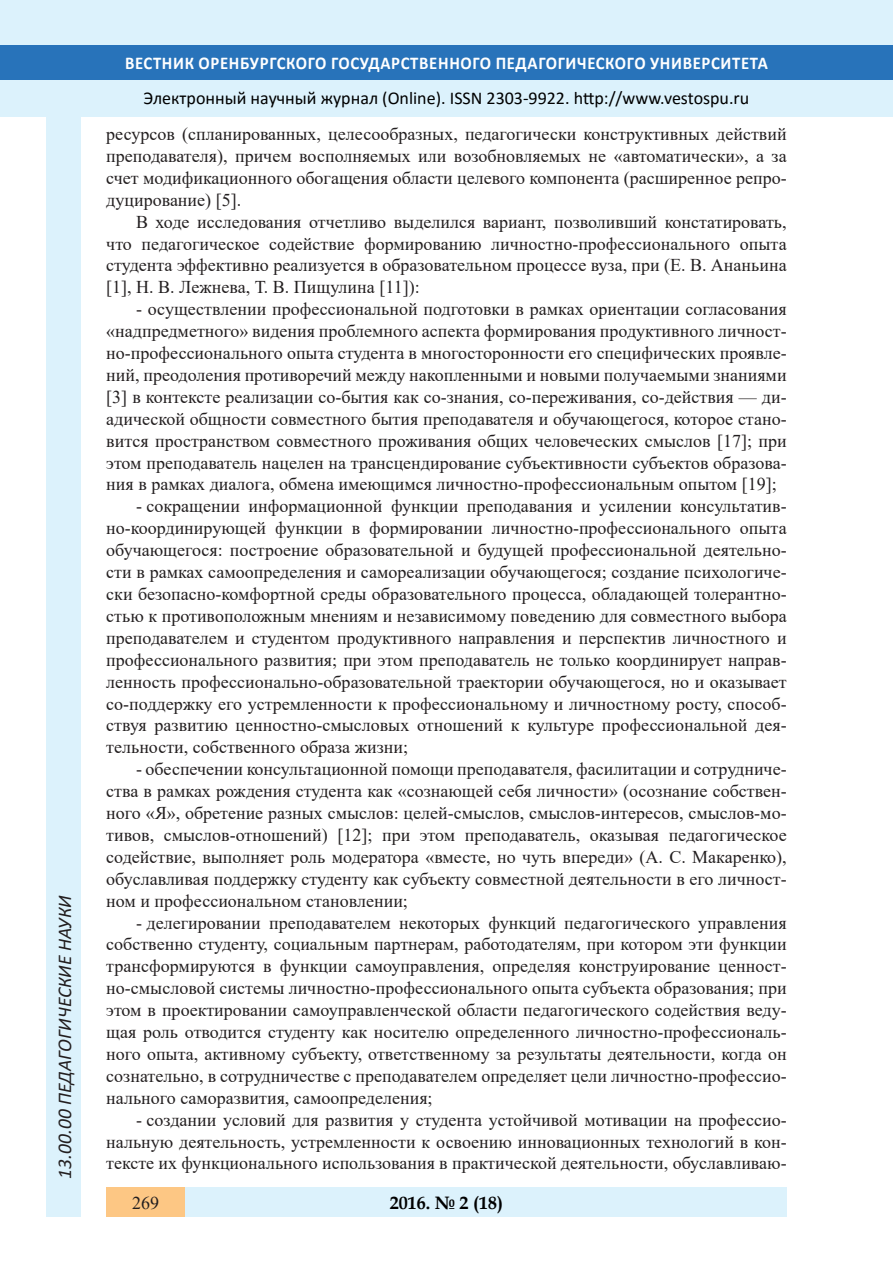
<style>
.page{position:relative;width:893px;height:1263px;background:#fff}
.page>*{position:absolute;margin:0;border:0;box-sizing:border-box;transform-origin:0 0}
.t1{font:italic 19.5px "Calibri";color:#231f20}
.Стиль2{font:18px/21.9px "Times New Roman";color:#231f20;text-align:justify}
.t2{font:18px "Calibri";color:#000}
.t3{font:700 18px "Calibri";letter-spacing:.04em;color:#fff;scale:.93 1}
.t4{font:700 18px "Book Antiqua";color:#000}
</style>
<div class="page">
<div style="left:0;top:0;width:893px;height:116px;background:#dcf2fc"></div>
<div style="left:0;top:45px;width:893px;height:34px;background:#2873ba"></div>
<div style="left:47px;top:116px;width:34px;height:1101px;background:#dcf2fc"></div>
<div style="left:106px;top:1188px;width:681px;height:29px;background:#dcf2fc"></div>
<div style="left:106px;top:1188px;width:79px;height:29px;background:#fdc784"></div>
<p class="t1" style="left:51px;top:1179px;width:285px;rotate:-90deg">13.00.00 ПЕДАГОГИЧЕСКИЕ НАУКИ</p>
<p class="t1" style="left:51px;top:1105px;width:206px;rotate:-90deg">БИОЛОГИЧЕСКИЕ НАУКИ</p>
<p class="t1" style="left:51px;top:1179px;width:11px;rotate:-90deg">0</p>
<p class="t3" style="left:125px;top:50px;width:693px">ВЕСТНИК ОРЕНБУРГСКОГО ГОСУДАРСТВЕННОГО ПЕДАГОГИЧЕСКОГО УНИВЕРСИТЕТА</p>
<p class="t2" style="left:144px;top:85px;width:607px">Электронный научный журнал (Online). ISSN 2303-9922. http://www.vestospu.ru</p>
<p class="t2" style="left:583px;top:85px;width:13px">t</p>
<p class="Стиль2" style="left:106px;top:122px;width:682px">ресурсов (спланированных, целесообразных, педагогически конструктивных действий преподавателя), причем восполняемых или возобновляемых не «автоматически», а за счет модификационного обогащения области целевого компонента (расширенное репро&shy;дуцирование) [5].</p>
<p class="Стиль2" style="left:106px;top:210px;width:682px;text-indent:30px">В ходе исследования отчетливо выделился вариант, позволивший констатировать, что педагогическое содействие формированию личностно-профессионального опыта студента эффективно реализуется в образовательном процессе вуза, при (Е. В. Ананьина [1], Н. В. Лежнева, Т. В. Пищулина [11]):</p>
<p class="Стиль2" style="left:106px;top:298px;width:682px;text-indent:30px">- осуществлении профессиональной подготовки в рамках ориентации согласования «надпредметного» видения проблемного аспекта формирования продуктивного личност&shy;но-профессионального опыта студента в многосторонности его специфических проявле&shy;ний, преодоления противоречий между накопленными и новыми получаемыми знаниями [3] в контексте реализации со-бытия как со-знания, со-переживания, со-действия — ди&shy;адической общности совместного бытия преподавателя и обучающегося, которое стано&shy;вится пространством совместного проживания общих человеческих смыслов [17]; при этом преподаватель нацелен на трансцендирование субъективности субъектов образова&shy;ния в рамках диалога, обмена имеющимся личностно-профессиональным опытом [19];</p>
<p class="Стиль2" style="left:106px;top:495px;width:682px;text-indent:30px">- сокращении информационной функции преподавания и усилении консультатив&shy;но-координирующей функции в формировании личностно-профессионального опыта обучающегося: построение образовательной и будущей профессиональной деятельно&shy;сти в рамках самоопределения и самореализации обучающегося; создание психологиче&shy;ски безопасно-комфортной среды образовательного процесса, обладающей толерантно&shy;стью к противоположным мнениям и независимому поведению для совместного выбора преподавателем и студентом продуктивного направления и перспектив личностного и профессионального развития; при этом преподаватель не только координирует направ&shy;ленность профессионально-образовательной траектории обучающегося, но и оказывает со-поддержку его устремленности к профессиональному и личностному росту, способ&shy;ствуя развитию ценностно-смысловых отношений к культуре профессиональной дея&shy;тельности, собственного образа жизни;</p>
<p class="Стиль2" style="left:106px;top:758px;width:682px;text-indent:30px">- обеспечении консультационной помощи преподавателя, фасилитации и сотрудниче&shy;ства в рамках рождения студента как «сознающей себя личности» (осознание собствен&shy;ного «Я», обретение разных смыслов: целей-смыслов, смыслов-интересов, смыслов-мо&shy;тивов, смыслов-отношений) [12]; при этом преподаватель, оказывая педагогическое содействие, выполняет роль модератора «вместе, но чуть впереди» (А. С. Макаренко), обуславливая поддержку студенту как субъекту совместной деятельности в его личност&shy;ном и профессиональном становлении;</p>
<p class="Стиль2" style="left:106px;top:911px;width:682px;text-indent:30px">- делегировании преподавателем некоторых функций педагогического управления собственно студенту, социальным партнерам, работодателям, при котором эти функции трансформируются в функции самоуправления, определяя конструирование ценност&shy;но-смысловой системы личностно-профессионального опыта субъекта образования; при этом в проектировании самоуправленческой области педагогического содействия веду&shy;щая роль отводится студенту как носителю определенного личностно-профессиональ&shy;ного опыта, активному субъекту, ответственному за результаты деятельности, когда он сознательно, в сотрудничестве с преподавателем определяет цели личностно-профессио&shy;нального саморазвития, самоопределения;</p>
<p class="Стиль2" style="left:106px;top:1108px;width:682px;text-indent:30px">- создании условий для развития у студента устойчивой мотивации на профессио&shy;нальную деятельность, устремленности к освоению инновационных технологий в кон&shy;тексте их функционального использования в практической деятельности, обуславливаю-</p>
<p class="Стиль2" style="left:132px;top:1191px;width:28px">269</p>
<p class="t4" style="left:390px;top:1190px;width:115px">2016. № 2 (18)</p>
</div>
